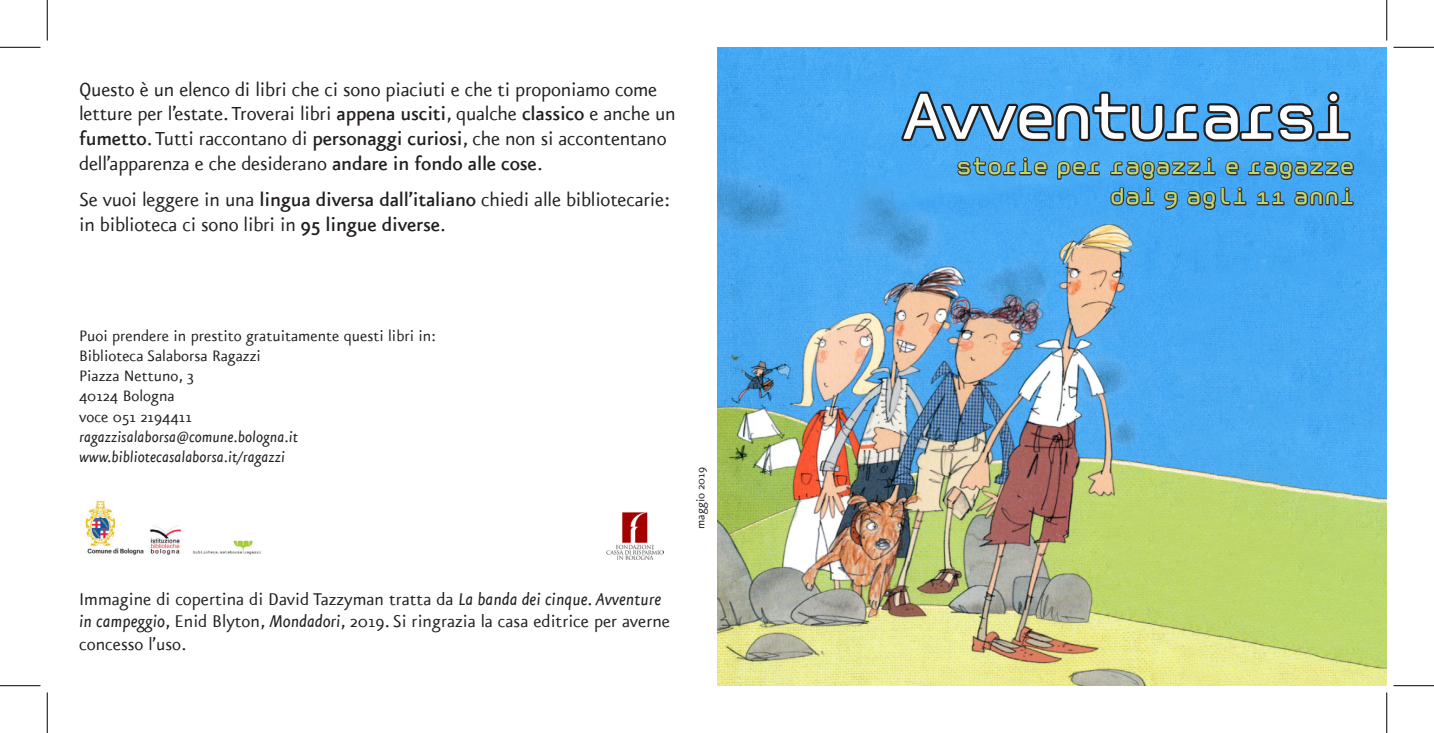
<style>
.page{position:relative;width:1434px;height:733px;background:#fff}
.page>*{position:absolute;margin:0;border:0;box-sizing:border-box;transform-origin:0 0}
.t1{font:63px "biblio";letter-spacing:-.09em;color:#fff}
.t2{font:22.5px/24.8px "Eureka Sans";letter-spacing:-.01em;color:#231f20}
.t3{font:22.5px/29.9px "biblio";color:#bdd772;text-align:right}
.t4{font:20.25px/22.5px "Eureka Sans";color:#231f20}
.t5{font:18px/20.2px "Eureka Sans";color:#231f20}
.t6{font:italic 18px/20.2px "Eureka Sans";color:#231f20}
.t7{font:13.5px "Eureka Sans";color:#231f20}
.s1{font-weight:500}
.s2{font-style:italic}
</style>
<div class="page">
<img style="left:717px;top:47px;width:670px;height:638px">
<svg style="left:903px;top:88px;width:450px;height:57px;background:#3b78a6"></svg>
<svg style="left:955px;top:151px;width:94px;height:26px;background:#4583b2"></svg>
<svg style="left:1056px;top:159px;width:45px;height:22px"></svg>
<svg style="left:1109px;top:155px;width:246px;height:57px;background:#4184b8"></svg>
<img style="left:606px;top:512px;width:57px;height:48px">
<img style="left:85px;top:500px;width:176px;height:55px">
<hr style="left:0;top:47px;width:40px;height:1px;background:#000">
<hr style="left:1393px;top:47px;width:41px;height:1px;background:#000">
<hr style="left:0;top:685px;width:40px;height:1px;background:#000">
<hr style="left:1393px;top:685px;width:41px;height:1px;background:#000">
<hr style="left:47px;top:0;width:1px;height:41px;background:#000">
<hr style="left:47px;top:692px;width:1px;height:40px;background:#000">
<hr style="left:1386px;top:0;width:1px;height:41px;background:#000">
<hr style="left:1386px;top:692px;width:1px;height:40px;background:#000">
<p class="t2" style="left:79px;top:78px;width:598px">Questo è un elenco di libri che ci sono piaciuti e che ti proponiamo come letture per l’estate. Troverai libri <span class="s1">appena usciti</span>, qualche <span class="s1">classico</span> e anche un <span class="s1">fumetto</span>. Tutti raccontano di <span class="s1">personaggi curiosi</span>, che non si accontentano dell’apparenza e che desiderano <span class="s1">andare in fondo alle cose</span>.</p>
<p class="t2" style="left:79px;top:188px;width:592px">Se vuoi leggere in una <span class="s1">lingua diversa dall’italiano</span> chiedi alle bibliotecarie: in biblioteca ci sono libri in <span class="s1">95 lingue diverse</span>.</p>
<p class="t5" style="left:79px;top:326px;width:358px">Puoi prendere in prestito gratuitamente questi libri in:<br>Biblioteca Salaborsa Ragazzi<br>Piazza Nettuno, 3<br>40124 Bologna<br>voce 051 2194411</p>
<p class="t6" style="left:79px;top:427px;width:220px">ragazzisalaborsa@comune.bologna.it www.bibliotecasalaborsa.it/ragazzi</p>
<p class="t4" style="left:79px;top:588px;width:592px">Immagine di copertina di David Tazzyman tratta da <span class="s2">La banda dei cinque. Avventure in campeggio</span>, Enid Blyton, <span class="s2">Mondadori</span>, 2019. Si ringrazia la casa editrice per averne concesso l’uso.</p>
<p class="t7" style="left:694px;top:528px;width:64px;rotate:-90deg">maggio 2019</p>
<h1 class="t1" style="left:902px;top:76px;width:454px">Avventurarsi</h1>
<p class="t3" style="left:956px;top:150px;width:400px">storie per ragazzi e ragazze dai 9 agli 11 anni</p>
</div>
